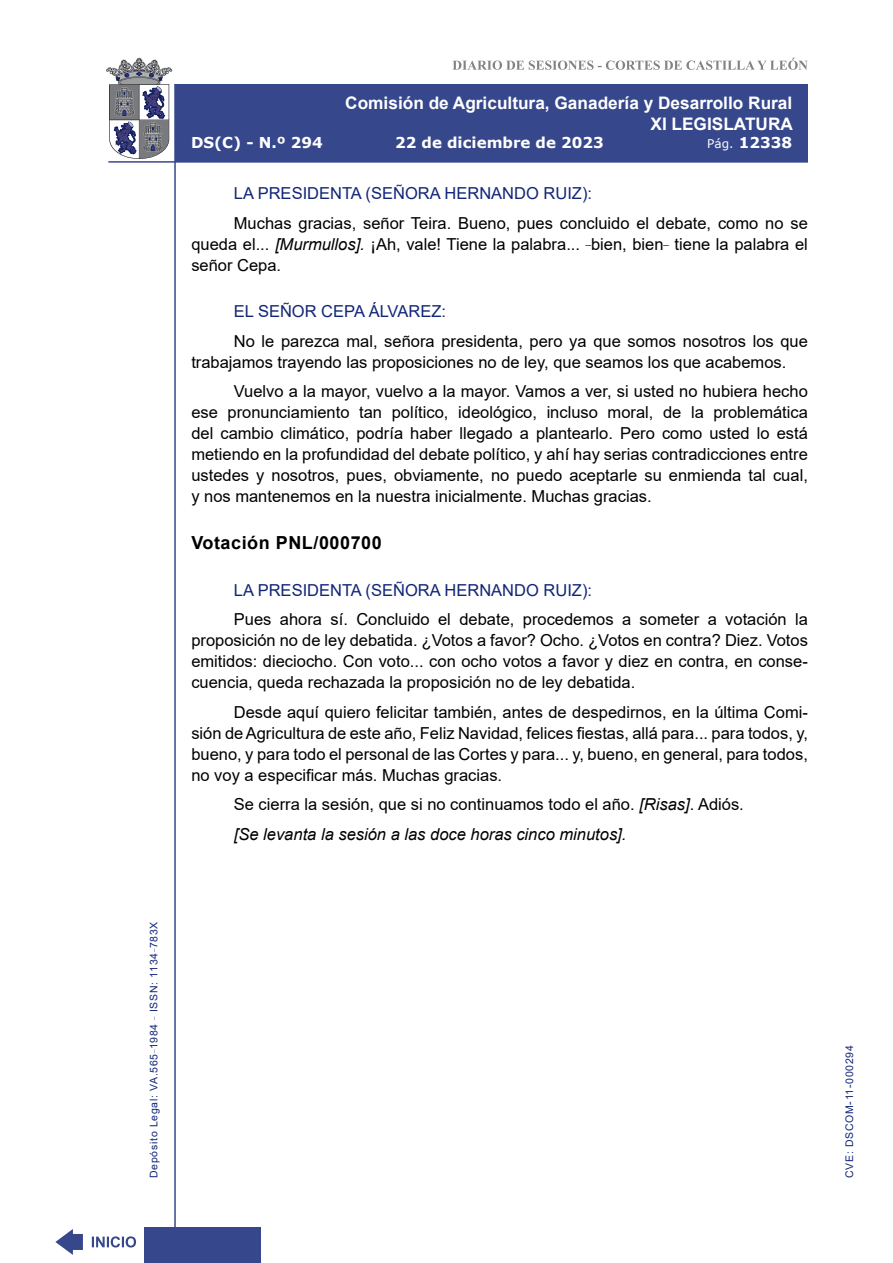
<style>
.page{position:relative;width:893px;height:1263px;background:#fff}
.page>*{position:absolute;margin:0;border:0;box-sizing:border-box;transform-origin:0 0}
.MarcadorSegundoNivel{font:700 18px "Arial";letter-spacing:.03em;color:#000}
.t1{font:700 17.25px/20.7px "Arial";color:#fff;text-align:right}
.t2{font:16.5px/21px "Arial";color:#000;text-align:justify}
.Orador{font:16.5px "Arial";color:#122678}
.t3{font:italic 16.5px "Arial";color:#000}
.t4{font:700 15px "Verdana";color:#fff}
.t5{font:10.5px "Arial";letter-spacing:.065em;color:#122678}
.s1{font-weight:400;font-size:12px}
.s2{font-style:italic}
</style>
<div class="page">
<svg style="left:452px;top:58px;width:356px;height:12px"></svg>
<hr style="left:174px;top:84px;width:2px;height:1179px;background:#36478c">
<div style="left:144px;top:1227px;width:117px;height:36px;background:#36478c"></div>
<div style="left:175px;top:84px;width:633px;height:78px;background:#36478c"></div>
<hr style="left:108px;top:161px;width:700px;height:2px;background:#36478c">
<svg style="left:92px;top:1236px;width:44px;height:11px"></svg>
<svg style="left:55px;top:1229px;width:28px;height:26px"></svg>
<svg style="left:106px;top:58px;width:66px;height:101px"></svg>
<p class="t5" style="left:146px;top:1178px;width:258px;rotate:-90deg">Depósito Legal: VA.565<sup>_</sup>1984 <sup>_</sup> ISSN: 1134<sup>_</sup>783X</p>
<p class="t1" style="left:345px;top:93px;width:449px">Comisión de Agricultura, Ganadería y Desarrollo Rural<br>XI LEGISLATURA</p>
<p class="t4" style="left:191px;top:132px;width:133px">DS(C) - N.º 294</p>
<p class="t4" style="left:395px;top:132px;width:210px">22 de diciembre de 2023</p>
<p class="t4" style="left:707px;top:132px;width:86px"><span class="s1">Pág.</span> 12338</p>
<p class="Orador" style="left:234px;top:182px;width:360px">LA PRESIDENTA (SEÑORA HERNANDO RUIZ):</p>
<p class="t2" style="left:191px;top:212px;width:618px;text-indent:43px">Muchas gracias, señor Teira. Bueno, pues concluido el debate, como no se queda el... <span class="s2">[Murmullos].</span> ¡Ah, vale! Tiene la palabra... <sup>_</sup>bien, bien<sup>_</sup> tiene la palabra el señor Cepa.</p>
<p class="Orador" style="left:234px;top:300px;width:214px">EL SEÑOR CEPA ÁLVAREZ:</p>
<p class="t2" style="left:191px;top:330px;width:618px;text-indent:43px">No le parezca mal, señora presidenta, pero ya que somos nosotros los que trabajamos trayendo las proposiciones no de ley, que seamos los que acabemos.</p>
<p class="t2" style="left:191px;top:381px;width:618px;text-indent:43px">Vuelvo a la mayor, vuelvo a la mayor. Vamos a ver, si usted no hubiera hecho ese pronunciamiento tan político, ideológico, incluso moral, de la problemática del cambio climático, podría haber llegado a plantearlo. Pero como usted lo está metiendo en la profundidad del debate político, y ahí hay serias contradicciones entre ustedes y nosotros, pues, obviamente, no puedo aceptarle su enmienda tal cual, y nos mantenemos en la nuestra inicialmente. Muchas gracias.</p>
<p class="MarcadorSegundoNivel" style="left:191px;top:530px;width:192px">Votación PNL/000700</p>
<p class="Orador" style="left:234px;top:579px;width:360px">LA PRESIDENTA (SEÑORA HERNANDO RUIZ):</p>
<p class="t2" style="left:191px;top:609px;width:618px;text-indent:43px">Pues ahora sí. Concluido el debate, procedemos a someter a votación la proposición no de ley debatida. ¿Votos a favor? Ocho. ¿Votos en contra? Diez. Votos emitidos: dieciocho. Con voto... con ocho votos a favor y diez en contra, en conse&shy;cuencia, queda rechazada la proposición no de ley debatida.</p>
<p class="t2" style="left:191px;top:701px;width:618px;text-indent:43px">Desde aquí quiero felicitar también, antes de despedirnos, en la última Comi&shy;sión de Agricultura de este año, Feliz Navidad, felices fiestas, allá para... para todos, y, bueno, y para todo el personal de las Cortes y para... y, bueno, en general, para todos, no voy a especificar más. Muchas gracias.</p>
<p class="t2" style="left:234px;top:794px;width:511px">Se cierra la sesión, que si no continuamos todo el año. <span class="s2">[Risas]</span>. Adiós.</p>
<p class="t3" style="left:234px;top:823px;width:394px">[Se levanta la sesión a las doce horas cinco minutos].</p>
<p class="t5" style="left:842px;top:1178px;width:134px;rotate:-90deg">CVE: DSCOM-11-000294</p>
</div>
